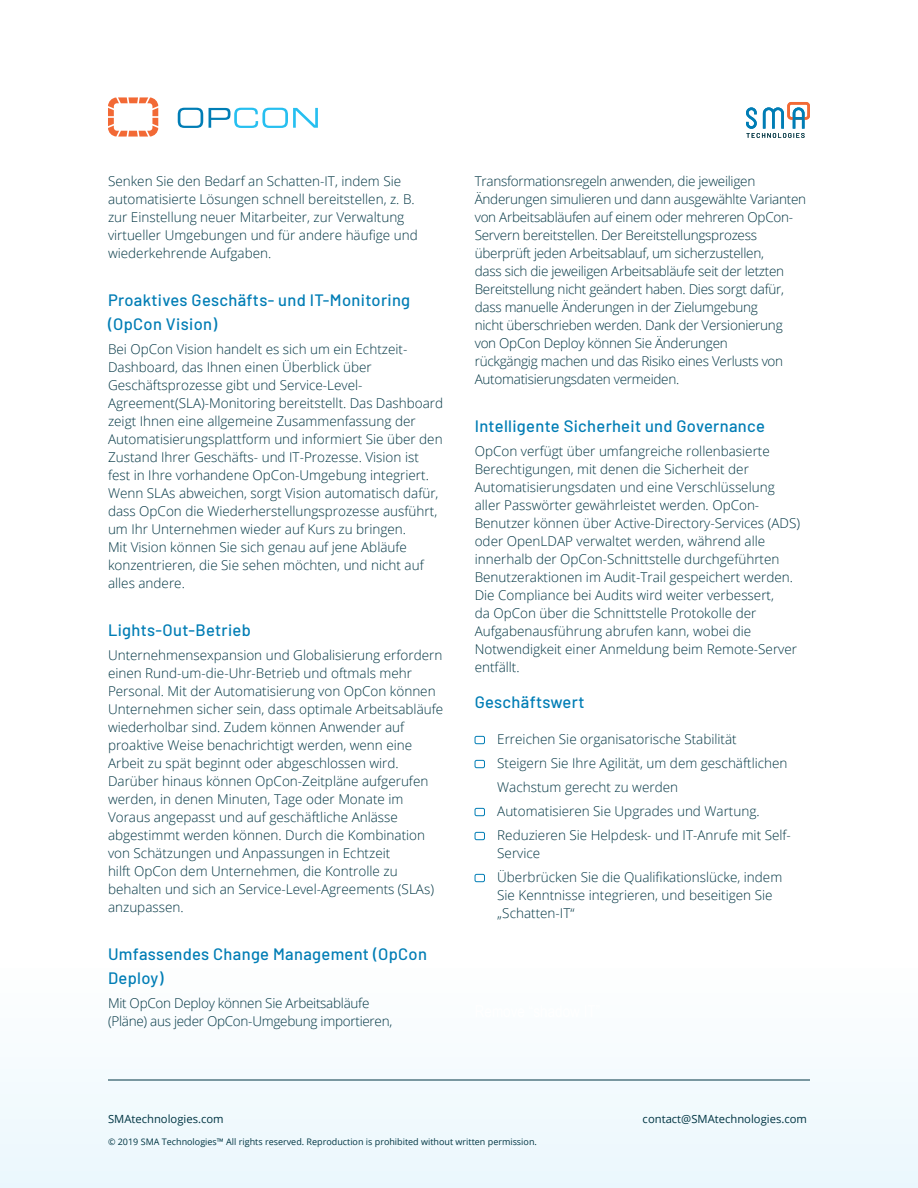
<style>
.page{position:relative;width:918px;height:1188px;background:#fff}
.page>*{position:absolute;margin:0;border:0;box-sizing:border-box;transform-origin:0 0}
.Headline_3{font:500 16.5px/24px "Barlow";letter-spacing:.02em;color:#007db5}
.body_text{font:500 16.5px "Barlow";letter-spacing:.02em;color:#007db5}
.body_text-2{font:300 13.5px/18px "Open Sans";color:#003543}
.body_text-3{font:300 13.5px/18px "Open Sans";letter-spacing:-.02em;color:#003543}
.Bullet_Text{font:300 13.5px/18px "Open Sans";color:#003543}
.t1{font:11.25px "Open Sans";color:#003543}
.t2{font:9px "Open Sans";color:#003543}
</style>
<div class="page">
<div style="left:0;top:835px;width:918px;height:353px;background:linear-gradient(to right,#f8fcfe,#f8fcfe)"></div>
<div style="left:475px;top:736px;width:10px;height:8px;border:1px solid #007db5;border-radius:2px"></div>
<div style="left:475px;top:760px;width:10px;height:8px;border:1px solid #007db5;border-radius:2px"></div>
<div style="left:475px;top:808px;width:10px;height:8px;border:1px solid #007db5;border-radius:2px"></div>
<div style="left:475px;top:832px;width:10px;height:8px;border:1px solid #007db5;border-radius:2px"></div>
<div style="left:475px;top:874px;width:10px;height:8px;border:1px solid #007db5;border-radius:2px"></div>
<hr style="left:108px;top:1080px;width:702px;height:1px;background:#003543">
<svg style="left:108px;top:97px;width:50px;height:40px"></svg>
<svg style="left:178px;top:108px;width:25px;height:20px"></svg>
<svg style="left:209px;top:108px;width:109px;height:20px"></svg>
<svg style="left:746px;top:102px;width:64px;height:36px"></svg>
<p class="body_text-2" style="left:108px;top:172px;width:311px">Senken Sie den Bedarf an Schatten-IT, indem Sie automatisierte Lösungen schnell bereitstellen, z. B. zur Einstellung neuer Mitarbeiter, zur Verwaltung virtueller Umgebungen und für andere häufige und wiederkehrende Aufgaben.</p>
<p class="Headline_3" style="left:108px;top:287px;width:304px">Proaktives Geschäfts- und IT-Monitoring (OpCon Vision)</p>
<p class="body_text-2" style="left:108px;top:340px;width:337px">Bei OpCon Vision handelt es sich um ein Echtzeit-Dashboard, das Ihnen einen Überblick über Geschäftsprozesse gibt und Service-Level-Agreement(SLA)-Monitoring bereitstellt. Das Dashboard zeigt Ihnen eine allgemeine Zusammenfassung der Automatisierungsplattform und informiert Sie über den Zustand Ihrer Geschäfts- und IT-Prozesse. Vision ist fest in Ihre vorhandene OpCon-Umgebung integriert.<br>Wenn SLAs abweichen, sorgt Vision automatisch dafür, dass OpCon die Wiederherstellungsprozesse ausführt, um Ihr Unternehmen wieder auf Kurs zu bringen.<br>Mit Vision können Sie sich genau auf jene Abläufe konzentrieren, die Sie sehen möchten, und nicht auf alles andere.</p>
<p class="Headline_3" style="left:108px;top:617px;width:144px">Lights-Out-Betrieb</p>
<p class="body_text-2" style="left:108px;top:646px;width:337px">Unternehmensexpansion und Globalisierung erfordern einen Rund-um-die-Uhr-Betrieb und oftmals mehr Personal. Mit der Automatisierung von OpCon können Unternehmen sicher sein, dass optimale Arbeitsabläufe wiederholbar sind. Zudem können Anwender auf proaktive Weise benachrichtigt werden, wenn eine Arbeit zu spät beginnt oder abgeschlossen wird.<br>Darüber hinaus können OpCon-Zeitpläne aufgerufen werden, in denen Minuten, Tage oder Monate im Voraus angepasst und auf geschäftliche Anlässe abgestimmt werden können. Durch die Kombination von Schätzungen und Anpassungen in Echtzeit<br>hilft OpCon dem Unternehmen, die Kontrolle zu behalten und sich an Service-Level-Agreements (SLAs) anzupassen.</p>
<p class="Headline_3" style="left:108px;top:941px;width:321px">Umfassendes Change Management (OpCon<br>Deploy)</p>
<p class="body_text-3" style="left:108px;top:994px;width:286px">Mit OpCon Deploy können Sie Arbeitsabläufe (Pläne) aus jeder OpCon-Umgebung importieren,</p>
<p class="body_text-3" style="left:475px;top:172px;width:333px">Transformationsregeln anwenden, die jeweiligen Änderungen simulieren und dann ausgewählte Varianten von Arbeitsabläufen auf einem oder mehreren OpCon-Servern bereitstellen. Der Bereitstellungsprozess überprüft jeden Arbeitsablauf, um sicherzustellen,<br>dass sich die jeweiligen Arbeitsabläufe seit der letzten Bereitstellung nicht geändert haben. Dies sorgt dafür, dass manuelle Änderungen in der Zielumgebung<br>nicht überschrieben werden. Dank der Versionierung von OpCon Deploy können Sie Änderungen<br>rückgängig machen und das Risiko eines Verlusts von Automatisierungsdaten vermeiden.</p>
<p class="Headline_3" style="left:475px;top:413px;width:292px">Intelligente Sicherheit und Governance</p>
<p class="body_text-2" style="left:475px;top:442px;width:327px">OpCon verfügt über umfangreiche rollenbasierte Berechtigungen, mit denen die Sicherheit der Automatisierungsdaten und eine Verschlüsselung aller Passwörter gewährleistet werden. OpCon-Benutzer können über Active-Directory-Services (ADS) oder OpenLDAP verwaltet werden, während alle innerhalb der OpCon-Schnittstelle durchgeführten Benutzeraktionen im Audit-Trail gespeichert werden.<br>Die Compliance bei Audits wird weiter verbessert,<br>da OpCon über die Schnittstelle Protokolle der Aufgabenausführung abrufen kann, wobei die Notwendigkeit einer Anmeldung beim Remote-Server entfällt.</p>
<p class="body_text" style="left:475px;top:690px;width:111px">Geschäftswert</p>
<p class="Bullet_Text" style="left:497px;top:730px;width:241px">Erreichen Sie organisatorische Stabilität</p>
<p class="Bullet_Text" style="left:497px;top:751px;width:292px;line-height:24px">Steigern Sie Ihre Agilität, um dem geschäftlichen<br>Wachstum gerecht zu werden</p>
<p class="Bullet_Text" style="left:497px;top:802px;width:264px">Automatisieren Sie Upgrades und Wartung.</p>
<p class="Bullet_Text" style="left:497px;top:826px;width:295px">Reduzieren Sie Helpdesk- und IT-Anrufe mit Self-<br>Service</p>
<p class="Bullet_Text" style="left:497px;top:868px;width:287px">Überbrücken Sie die Qualifikationslücke, indem<br>Sie Kenntnisse integrieren, und beseitigen Sie „Schatten-IT“</p>
<p class="t1" style="left:108px;top:1112px;width:117px">SMAtechnologies.com</p>
<p class="t1" style="left:643px;top:1112px;width:166px">contact@SMAtechnologies.com</p>
<p class="t2" style="left:108px;top:1135px;width:430px">© 2019 SMA Technologies™ All rights reserved. Reproduction is prohibited without written permission.</p>
</div>
